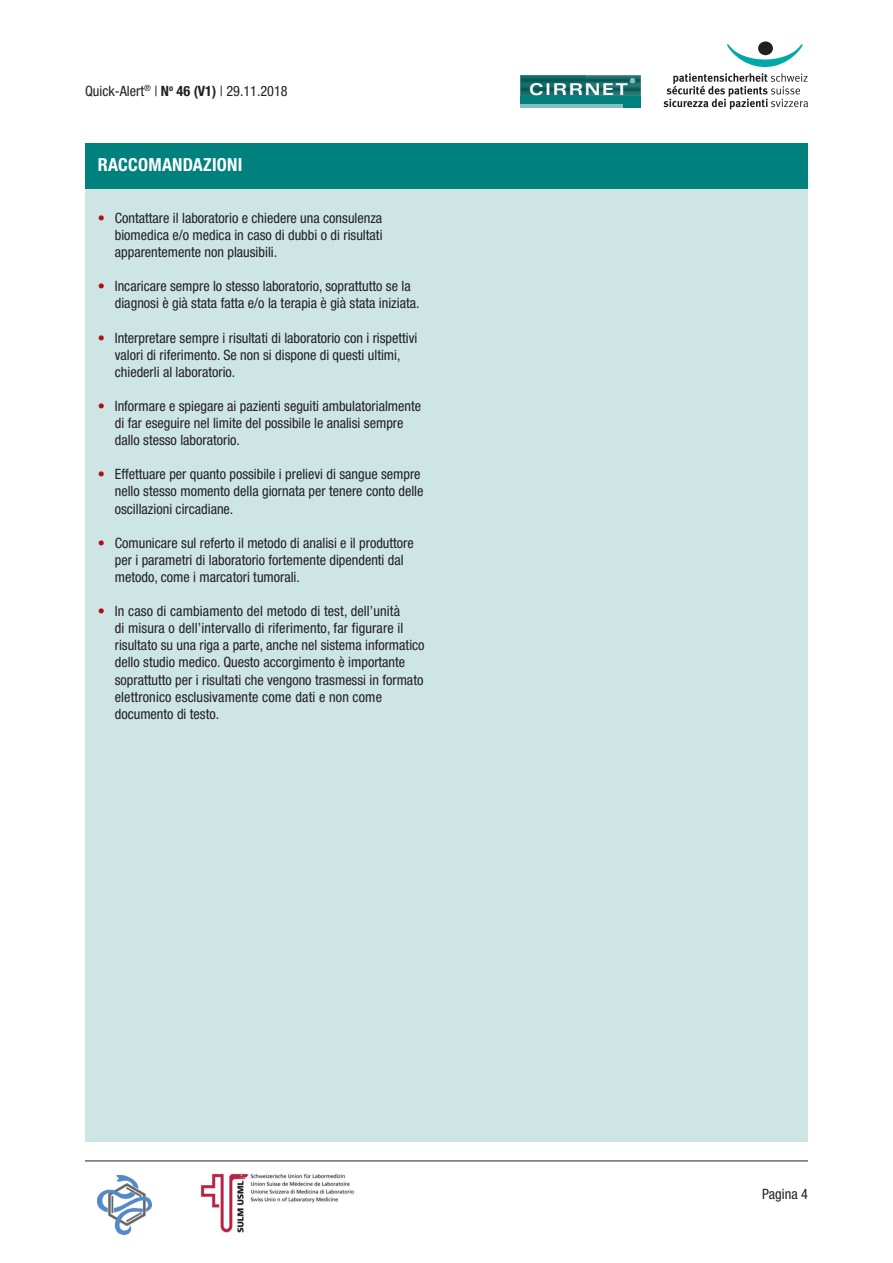
<style>
.page{position:relative;width:893px;height:1263px;background:#fff}
.page>*{position:absolute;margin:0;border:0;box-sizing:border-box;transform-origin:0 0}
.t1{font:700 condensed 18px "Helvetica Neue";letter-spacing:.015em;color:#fff}
.t2{font:700 expanded 16.35px "Univers";letter-spacing:.1em;color:#fff}
.t3{font:condensed 14.25px/17.1px "Helvetica Neue";color:#231f20}
.t4{font:700 expanded 6.3px "Univers";color:#fff}
.s1{font-weight:700}
.s2{color:#b00d15}
</style>
<div class="page">
<div style="left:85px;top:189px;width:723px;height:952px;background:#cde5e5"></div>
<svg style="left:663px;top:73px;width:145px;height:36px"></svg>
<svg style="left:727px;top:44px;width:76px;height:23px"></svg>
<div style="left:758px;top:41px;width:15px;height:14px;background:#231f20;border-radius:50%"></div>
<hr style="left:520px;top:75px;width:121px;height:2px;background:#005956">
<hr style="left:520px;top:77px;width:121px;height:1px;background:#005956">
<hr style="left:520px;top:78px;width:121px;height:1px;background:#005956">
<hr style="left:520px;top:79px;width:121px;height:1px;background:#005956">
<hr style="left:520px;top:80px;width:121px;height:1px;background:#005956">
<hr style="left:520px;top:81px;width:121px;height:1px;background:#005956">
<hr style="left:520px;top:82px;width:121px;height:1px;background:#005956">
<hr style="left:520px;top:83px;width:121px;height:1px;background:#005956">
<hr style="left:520px;top:84px;width:121px;height:2px;background:#005956">
<hr style="left:520px;top:86px;width:121px;height:1px;background:#005956">
<hr style="left:520px;top:87px;width:121px;height:1px;background:#005956">
<hr style="left:520px;top:88px;width:121px;height:1px;background:#005956">
<hr style="left:520px;top:89px;width:121px;height:1px;background:#005956">
<hr style="left:520px;top:90px;width:121px;height:1px;background:#005956">
<hr style="left:520px;top:91px;width:121px;height:1px;background:#005956">
<hr style="left:520px;top:92px;width:121px;height:1px;background:#005956">
<hr style="left:520px;top:93px;width:121px;height:2px;background:#005956">
<hr style="left:520px;top:95px;width:121px;height:1px;background:#005956">
<div style="left:520px;top:96px;width:121px;height:11px;background:#00817e"></div>
<hr style="left:520px;top:104px;width:103px;height:3px;background:#84bfc0">
<div style="left:85px;top:143px;width:723px;height:46px;background:#00817e"></div>
<hr style="left:85px;top:1160px;width:723px;height:1px;background:#231f20">
<img style="left:98px;top:1175px;width:54px;height:59px">
<img style="left:200px;top:1173px;width:154px;height:60px">
<p class="t4" style="left:630px;top:78px;width:7px">®</p>
<p class="t3" style="left:85px;top:84px;width:204px">Quick-Alert<sup>®</sup> | <span class="s1">N</span><sup>o</sup> <span class="s1">46 (V1)</span> | 29.11.2018</p>
<p class="t2" style="left:529px;top:83px;width:100px">CIRRNET</p>
<p class="t1" style="left:98px;top:158px;width:146px">RACCOMANDAZIONI</p>
<p class="t3" style="left:115px;top:210px;width:269px;text-align:justify;text-indent:-17px"><span class="s2">•</span> Contattare il laboratorio e chiedere una consulenza biomedica e/o medica in caso di dubbi o di risultati apparentemente non plausibili.</p>
<p class="t3" style="left:115px;top:279px;width:306px;text-indent:-17px"><span class="s2">•</span> Incaricare sempre lo stesso laboratorio, soprattutto se la diagnosi è già stata fatta e/o la terapia è già stata iniziata.</p>
<p class="t3" style="left:115px;top:330px;width:304px;text-indent:-17px"><span class="s2">•</span> Interpretare sempre i risultati di laboratorio con i rispettivi valori di riferimento. Se non si dispone di questi ultimi, chiederli al laboratorio.</p>
<p class="t3" style="left:115px;top:398px;width:308px;text-indent:-17px"><span class="s2">•</span> Informare e spiegare ai pazienti seguiti ambulatorialmente di far eseguire nel limite del possibile le analisi sempre dallo stesso laboratorio.</p>
<p class="t3" style="left:115px;top:467px;width:310px;text-indent:-17px"><span class="s2">•</span> Effettuare per quanto possibile i prelievi di sangue sempre nello stesso momento della giornata per tenere conto delle oscillazioni circadiane.</p>
<p class="t3" style="left:115px;top:535px;width:300px;text-indent:-17px"><span class="s2">•</span> Comunicare sul referto il metodo di analisi e il produttore per i parametri di laboratorio fortemente dipendenti dal metodo, come i marcatori tumorali.</p>
<p class="t3" style="left:115px;top:604px;width:311px;text-indent:-17px"><span class="s2">•</span> In caso di cambiamento del metodo di test, dell’unità<br>di misura o dell’intervallo di riferimento, far figurare il risultato su una riga a parte, anche nel sistema informatico dello studio medico. Questo accorgimento è importante soprattutto per i risultati che vengono trasmessi in formato elettronico esclusivamente come dati e non come documento di testo.</p>
<p class="t3" style="left:762px;top:1187px;width:47px">Pagina 4</p>
</div>
